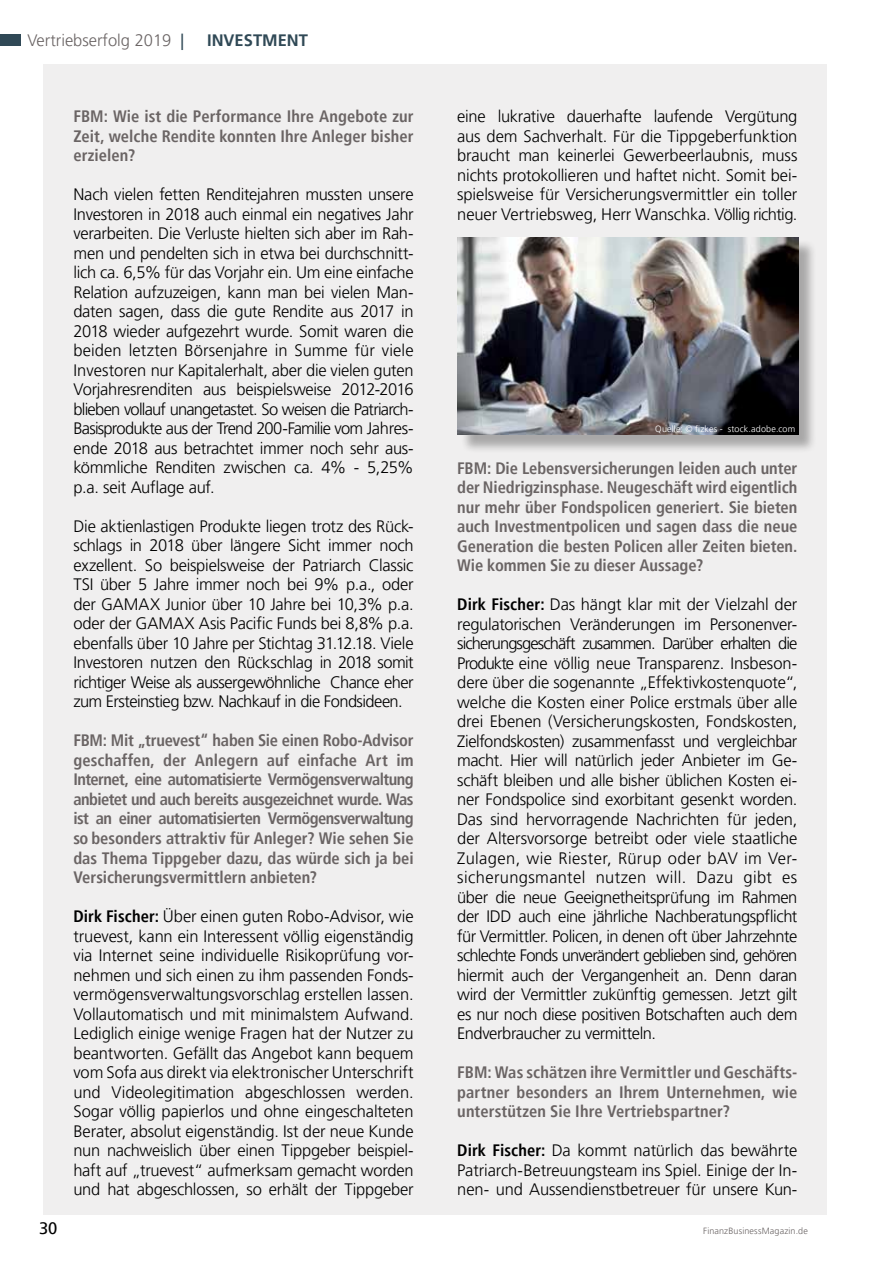
<style>
.page{position:relative;width:893px;height:1263px;background:#fff}
.page>*{position:absolute;margin:0;border:0;box-sizing:border-box;transform-origin:0 0}
.t1{font:300 16.5px/19.5px "Frutiger LT Pro";letter-spacing:-.015em;color:#000;text-align:justify}
.t2{font:700 condensed 16.5px/19.5px "Frutiger LT Pro";color:#6a6464;text-align:justify}
.t3{font:300 16.5px "Frutiger LT Pro";color:#6a6464}
.t4{font:700 16.5px "Frutiger LT Pro";color:#304956}
.t5{font:16.5px "Frutiger";color:#000}
.t6{font:300 9px "Frutiger LT Pro";letter-spacing:.02em;color:#fff}
.t7{font:300 9px "Frutiger LT Pro";letter-spacing:.015em;color:#6a6464}
.s1{font-family:"Frutiger";font-weight:400;color:#304956}
.s2{font-weight:700;font-stretch:condensed}
</style>
<div class="page">
<div style="left:0;top:34px;width:21px;height:12px;background:#304956"></div>
<div style="left:43px;top:64px;width:783px;height:1150px;background:#f0efef"></div>
<div style="left:460px;top:240px;width:357px;height:213px;background:#000;opacity:.3"></div>
<img style="left:458px;top:237px;width:340px;height:198px">
<p class="t3" style="left:27px;top:30px;width:158px">Vertriebserfolg 2019 <span class="s1">|</span></p>
<p class="t4" style="left:207px;top:30px;width:102px">INVESTMENT</p>
<p class="t2" style="left:73px;top:107px;width:342px">FBM: Wie ist die Performance Ihre Angebote zur Zeit, welche Rendite konnten Ihre Anleger bisher erzielen?</p>
<p class="t1" style="left:73px;top:185px;width:342px">Nach vielen fetten Renditejahren mussten unsere Investoren in 2018 auch einmal ein negatives Jahr verarbeiten. Die Verluste hielten sich aber im Rah&shy;men und pendelten sich in etwa bei durchschnitt&shy;lich ca. 6,5% für das Vorjahr ein. Um eine einfache Relation aufzuzeigen, kann man bei vielen Man&shy;daten sagen, dass die gute Rendite aus 2017 in 2018 wieder aufgezehrt wurde. Somit waren die beiden letzten Börsenjahre in Summe für viele Investoren nur Kapitalerhalt, aber die vielen guten Vorjahresrenditen aus beispielsweise 2012-2016 blieben vollauf unangetastet. So weisen die Patriarch-Basisprodukte aus der Trend 200-Familie vom Jahres&shy;ende 2018 aus betrachtet immer noch sehr aus&shy;kömmliche Renditen zwischen ca. 4% - 5,25% p.a. seit Auflage auf.</p>
<p class="t1" style="left:73px;top:516px;width:342px">Die aktienlastigen Produkte liegen trotz des Rück&shy;schlags in 2018 über längere Sicht immer noch exzellent. So beispielsweise der Patriarch Classic TSI über 5 Jahre immer noch bei 9% p.a., oder der GAMAX Junior über 10 Jahre bei 10,3% p.a. oder der GAMAX Asis Pacific Funds bei 8,8% p.a. ebenfalls über 10 Jahre per Stichtag 31.12.18. Viele Investoren nutzen den Rückschlag in 2018 somit richtiger Weise als aussergewöhnliche Chance eher zum Ersteinstieg bzw. Nachkauf in die Fondsideen.</p>
<p class="t2" style="left:73px;top:731px;width:342px">FBM: Mit „truevest“ haben Sie einen Robo-Advisor geschaffen, der Anlegern auf einfache Art im Internet, eine automatisierte Vermögensverwaltung anbietet und auch bereits ausgezeichnet wurde. Was ist an einer automatisierten Vermögensverwaltung so besonders attraktiv für Anleger? Wie sehen Sie das Thema Tippgeber dazu, das würde sich ja bei Versicherungsvermittlern anbieten?</p>
<p class="t1" style="left:73px;top:907px;width:342px"><span class="s2">Dirk Fischer:</span> Über einen guten Robo-Advisor, wie truevest, kann ein Interessent völlig eigenständig via Internet seine individuelle Risikoprüfung vor&shy;nehmen und sich einen zu ihm passenden Fonds&shy;vermögensverwaltungsvorschlag erstellen lassen.<br>Vollautomatisch und mit minimalstem Aufwand.<br>Lediglich einige wenige Fragen hat der Nutzer zu beantworten. Gefällt das Angebot kann bequem vom Sofa aus direkt via elektronischer Unterschrift und Videolegitimation abgeschlossen werden.<br>Sogar völlig papierlos und ohne eingeschalteten Berater, absolut eigenständig. Ist der neue Kunde nun nachweislich über einen Tippgeber beispiel&shy;haft auf „truevest“ aufmerksam gemacht worden und hat abgeschlossen, so erhält der Tippgeber</p>
<p class="t1" style="left:457px;top:107px;width:342px">eine lukrative dauerhafte laufende Vergütung aus dem Sachverhalt. Für die Tippgeberfunktion braucht man keinerlei Gewerbeerlaubnis, muss nichts protokollieren und haftet nicht. Somit bei&shy;spielsweise für Versicherungsvermittler ein toller neuer Vertriebsweg, Herr Wanschka. Völlig richtig.</p>
<p class="t6" style="left:655px;top:423px;width:142px">Quelle: © fizkes - stock.adobe.com</p>
<p class="t2" style="left:457px;top:458px;width:342px">FBM: Die Lebensversicherungen leiden auch unter der Niedrigzinsphase. Neugeschäft wird eigentlich nur mehr über Fondspolicen generiert. Sie bieten auch Investmentpolicen und sagen dass die neue Generation die besten Policen aller Zeiten bieten.<br>Wie kommen Sie zu dieser Aussage?</p>
<p class="t1" style="left:457px;top:595px;width:342px"><span class="s2">Dirk Fischer:</span> Das hängt klar mit der Vielzahl der regulatorischen Veränderungen im Personenver&shy;sicherungsgeschäft zusammen. Darüber erhalten die Produkte eine völlig neue Transparenz. Insbeson&shy;dere über die sogenannte „Effektivkostenquote“, welche die Kosten einer Police erstmals über alle drei Ebenen (Versicherungskosten, Fondskosten, Zielfondskosten) zusammenfasst und vergleichbar macht. Hier will natürlich jeder Anbieter im Ge&shy;schäft bleiben und alle bisher üblichen Kosten ei&shy;ner Fondspolice sind exorbitant gesenkt worden.<br>Das sind hervorragende Nachrichten für jeden, der Altersvorsorge betreibt oder viele staatliche Zulagen, wie Riester, Rürup oder bAV im Ver&shy;sicherungsmantel nutzen will. Dazu gibt es über die neue Geeignetheitsprüfung im Rahmen der IDD auch eine jährliche Nachberatungspflicht für Vermittler. Policen, in denen oft über Jahrzehnte schlechte Fonds unverändert geblieben sind, gehören hiermit auch der Vergangenheit an. Denn daran wird der Vermittler zukünftig gemessen. Jetzt gilt es nur noch diese positiven Botschaften auch dem Endverbraucher zu vermitteln.</p>
<p class="t2" style="left:457px;top:1063px;width:342px">FBM: Was schätzen ihre Vermittler und Geschäfts&shy;partner besonders an Ihrem Unternehmen, wie unterstützen Sie Ihre Vertriebspartner?</p>
<p class="t1" style="left:457px;top:1141px;width:342px"><span class="s2">Dirk Fischer:</span> Da kommt natürlich das bewährte Patriarch-Betreuungsteam ins Spiel. Einige der In&shy;nen- und Aussendienstbetreuer für unsere Kun-</p>
<p class="t5" style="left:39px;top:1218px;width:20px">30</p>
<p class="t7" style="left:703px;top:1225px;width:106px">FinanzBusinessMagazin.de</p>
</div>
